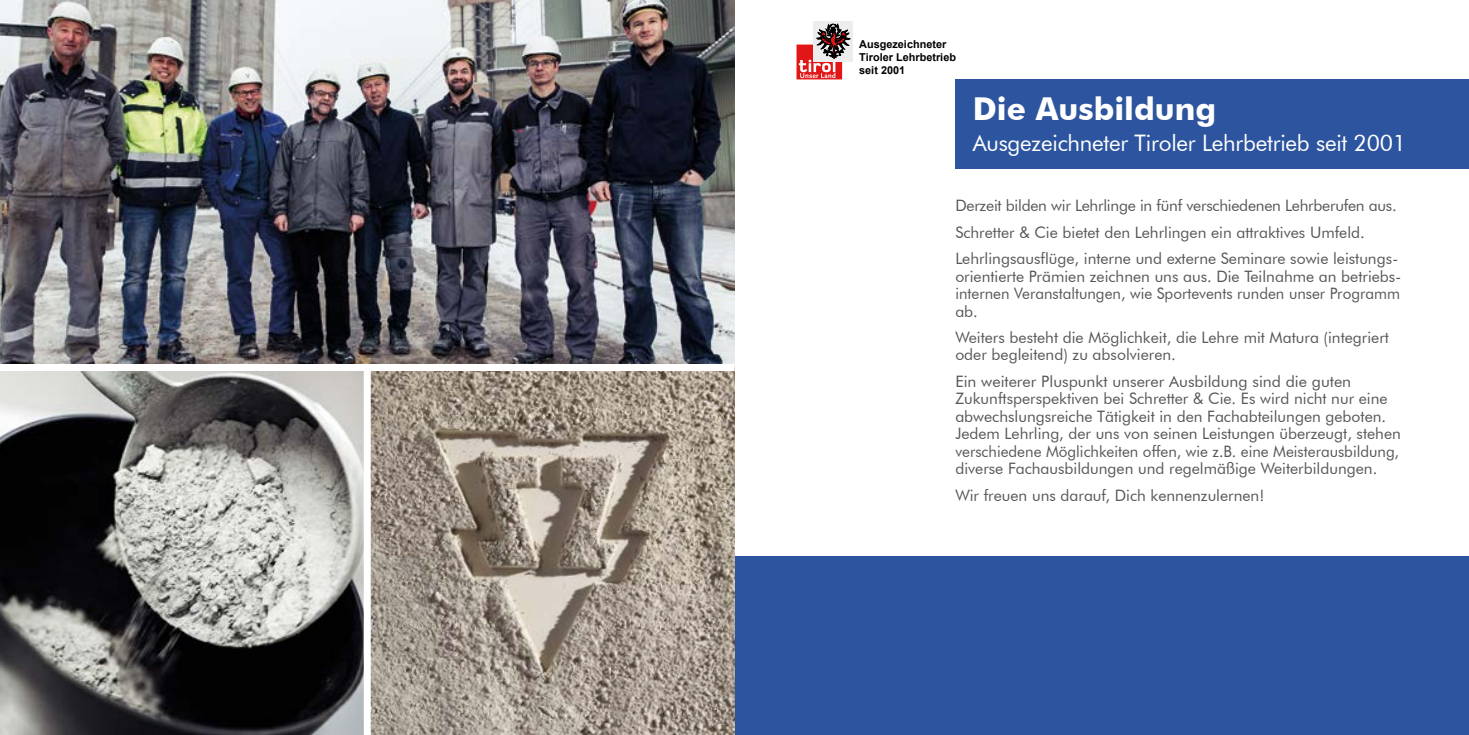
<style>
.page{position:relative;width:1469px;height:735px;background:#fff}
.page>*{position:absolute;margin:0;border:0;box-sizing:border-box;transform-origin:0 0}
.t1{font:700 31.5px "Futura BT";color:#fff}
.t2{font:22.75px "Futura BT";letter-spacing:-.01em;color:#fff}
.t3{font:15.75px/17.5px "Futura BT";color:#575756}
.t4{font:700 10.85px/13.3px "Arial";color:#000}
</style>
<div class="page">
<div style="left:734px;top:556px;width:734px;height:178px;background:#2d549e"></div>
<div style="left:955px;top:79px;width:513px;height:90px;background:#2d549e"></div>
<div style="left:813px;top:21px;width:40px;height:40px;background:#ededed"></div>
<svg style="left:796px;top:23px;width:54px;height:56px"></svg>
<img style="left:0;top:371px;width:364px;height:363px">
<img style="left:371px;top:371px;width:363px;height:363px">
<img style="left:0;top:0;width:734px;height:364px">
<p class="t4" style="left:859px;top:38px;width:98px">Ausgezeichneter<br>Tiroler Lehrbetrieb seit 2001</p>
<h1 class="t1" style="left:972px;top:89px;width:245px">Die Ausbildung</h1>
<h2 class="t2" style="left:972px;top:129px;width:435px">Ausgezeichneter Tiroler Lehrbetrieb seit 2001</h2>
<p class="t3" style="left:955px;top:192px;width:444px;line-height:26.2px">Derzeit bilden wir Lehrlinge in fünf verschiedenen Lehrberufen aus.<br>Schretter &amp; Cie bietet den Lehrlingen ein attraktives Umfeld.<br>Lehrlingsausflüge, interne und externe Seminare sowie leistungs-</p>
<p class="t3" style="left:955px;top:267px;width:447px;text-align:justify">orientierte Prämien zeichnen uns aus. Die Teilnahme an betriebs&shy;internen Veranstaltungen, wie Sportevents runden unser Programm ab.</p>
<p class="t3" style="left:955px;top:328px;width:435px">Weiters besteht die Möglichkeit, die Lehre mit Matura (integriert oder begleitend) zu absolvieren.</p>
<p class="t3" style="left:955px;top:372px;width:447px">Ein weiterer Pluspunkt unserer Ausbildung sind die guten Zukunftsperspektiven bei Schretter &amp; Cie. Es wird nicht nur eine abwechslungsreiche Tätigkeit in den Fachabteilungen geboten.<br>Jedem Lehrling, der uns von seinen Leistungen überzeugt, stehen verschiedene Möglichkeiten offen, wie z.B. eine Meisterausbildung, diverse Fachausbildungen und regelmäßige Weiterbildungen.</p>
<p class="t3" style="left:955px;top:485px;width:310px">Wir freuen uns darauf, Dich kennenzulernen!</p>
</div>
